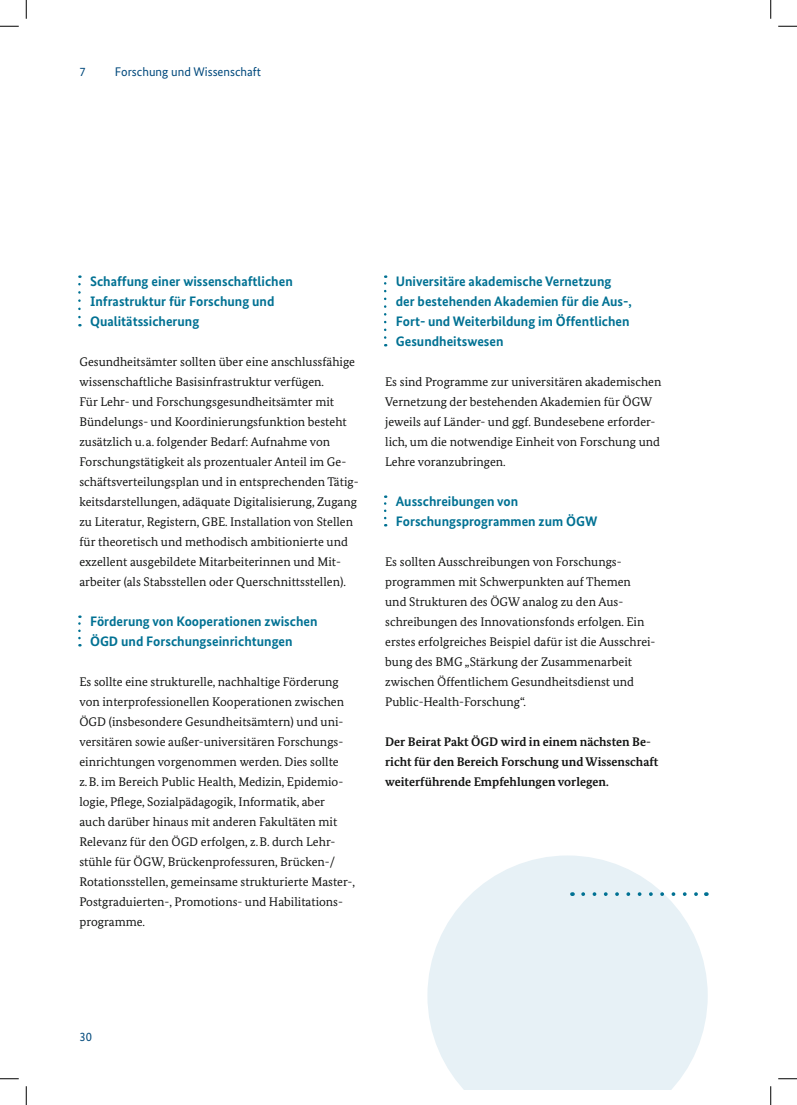
<style>
.page{position:relative;width:797px;height:1105px;background:#fff}
.page>*{position:absolute;margin:0;border:0;box-sizing:border-box;transform-origin:0 0}
.t1{font:700 13.75px/20px "Bundes Sans";color:#007193}
.t2{font:12.5px/20px "Bundes Serif";color:#131413}
.t3{font:700 12.5px/20px "Bundes Serif";color:#131413}
.t4{font:12.5px "Bundes Sans";color:#00497c}
</style>
<div class="page">
<svg style="left:427px;top:855px;width:280px;height:234px;fill:#e7f1f6"></svg>
<svg style="left:583px;top:892px;width:117px;height:4px"></svg>
<svg style="left:78px;top:275px;width:3px;height:42px"></svg>
<svg style="left:78px;top:615px;width:3px;height:23px"></svg>
<svg style="left:384px;top:275px;width:2px;height:63px"></svg>
<svg style="left:384px;top:495px;width:2px;height:23px"></svg>
<svg style="left:0;top:25px;width:19px;height:2px"></svg>
<svg style="left:778px;top:25px;width:19px;height:2px"></svg>
<svg style="left:0;top:1078px;width:19px;height:1px"></svg>
<svg style="left:778px;top:1078px;width:19px;height:1px"></svg>
<svg style="left:25px;top:0;width:2px;height:19px"></svg>
<svg style="left:25px;top:1086px;width:2px;height:19px"></svg>
<svg style="left:770px;top:0;width:1px;height:19px"></svg>
<svg style="left:770px;top:1086px;width:1px;height:19px"></svg>
<p class="t4" style="left:79px;top:64px;width:8px">7</p>
<p class="t4" style="left:115px;top:64px;width:148px">Forschung und Wissenschaft</p>
<p class="t1" style="left:90px;top:271px;width:204px">Schaffung einer wissenschaftlichen<br>Infrastruktur für Forschung und<br>Qualitätssicherung</p>
<p class="t2" style="left:79px;top:352px;width:281px">Gesundheitsämter sollten über eine anschlussfähige wissenschaftliche Basisinfrastruktur verfügen.<br>Für Lehr- und Forschungsgesundheitsämter mit Bündelungs- und Koordinierungsfunktion besteht zusätzlich u.a. folgender Bedarf: Aufnahme von Forschungstätigkeit als prozentualer Anteil im Ge&shy;schäftsverteilungsplan und in entsprechenden Tätig&shy;keitsdarstellungen, adäquate Digitalisierung, Zugang zu Literatur, Registern, GBE. Installation von Stellen für theoretisch und methodisch ambitionierte und exzellent ausgebildete Mitarbeiterinnen und Mit&shy;arbeiter (als Stabsstellen oder Querschnittsstellen).</p>
<p class="t1" style="left:90px;top:611px;width:229px">Förderung von Kooperationen zwischen<br>ÖGD und Forschungseinrichtungen</p>
<p class="t2" style="left:79px;top:672px;width:277px">Es sollte eine strukturelle, nachhaltige Förderung von interprofessionellen Kooperationen zwischen ÖGD (insbesondere Gesundheitsämtern) und uni&shy;versitären sowie außer-universitären Forschungs&shy;einrichtungen vorgenommen werden. Dies sollte z.B. im Bereich Public Health, Medizin, Epidemio&shy;logie, Pflege, Sozialpädagogik, Informatik, aber<br>auch darüber hinaus mit anderen Fakultäten mit Relevanz für den ÖGD erfolgen, z.B. durch Lehr&shy;stühle für ÖGW, Brückenprofessuren, Brücken-/ Rotationsstellen, gemeinsame strukturierte Master-, Postgraduierten-, Promotions- und Habilitations&shy;programme.</p>
<p class="t1" style="left:396px;top:271px;width:237px">Universitäre akademische Vernetzung der bestehenden Akademien für die Aus-, Fort- und Weiterbildung im Öffentlichen Gesundheitswesen</p>
<p class="t2" style="left:385px;top:372px;width:278px">Es sind Programme zur universitären akademischen Vernetzung der bestehenden Akademien für ÖGW jeweils auf Länder- und ggf. Bundesebene erforder&shy;lich, um die notwendige Einheit von Forschung und Lehre voranzubringen.</p>
<p class="t1" style="left:396px;top:491px;width:203px">Ausschreibungen von<br>Forschungsprogrammen zum ÖGW</p>
<p class="t2" style="left:385px;top:552px;width:272px">Es sollten Ausschreibungen von Forschungs&shy;programmen mit Schwerpunkten auf Themen<br>und Strukturen des ÖGW analog zu den Aus&shy;schreibungen des Innovationsfonds erfolgen. Ein erstes erfolgreiches Beispiel dafür ist die Ausschrei&shy;bung des BMG „Stärkung der Zusammenarbeit zwischen Öffentlichem Gesundheitsdienst und Public-Health-Forschung“.</p>
<p class="t3" style="left:385px;top:732px;width:275px">Der Beirat Pakt ÖGD wird in einem nächsten Be&shy;richt für den Bereich Forschung und Wissenschaft weiterführende Empfehlungen vorlegen.</p>
<p class="t4" style="left:79px;top:1029px;width:14px">30</p>
</div>
